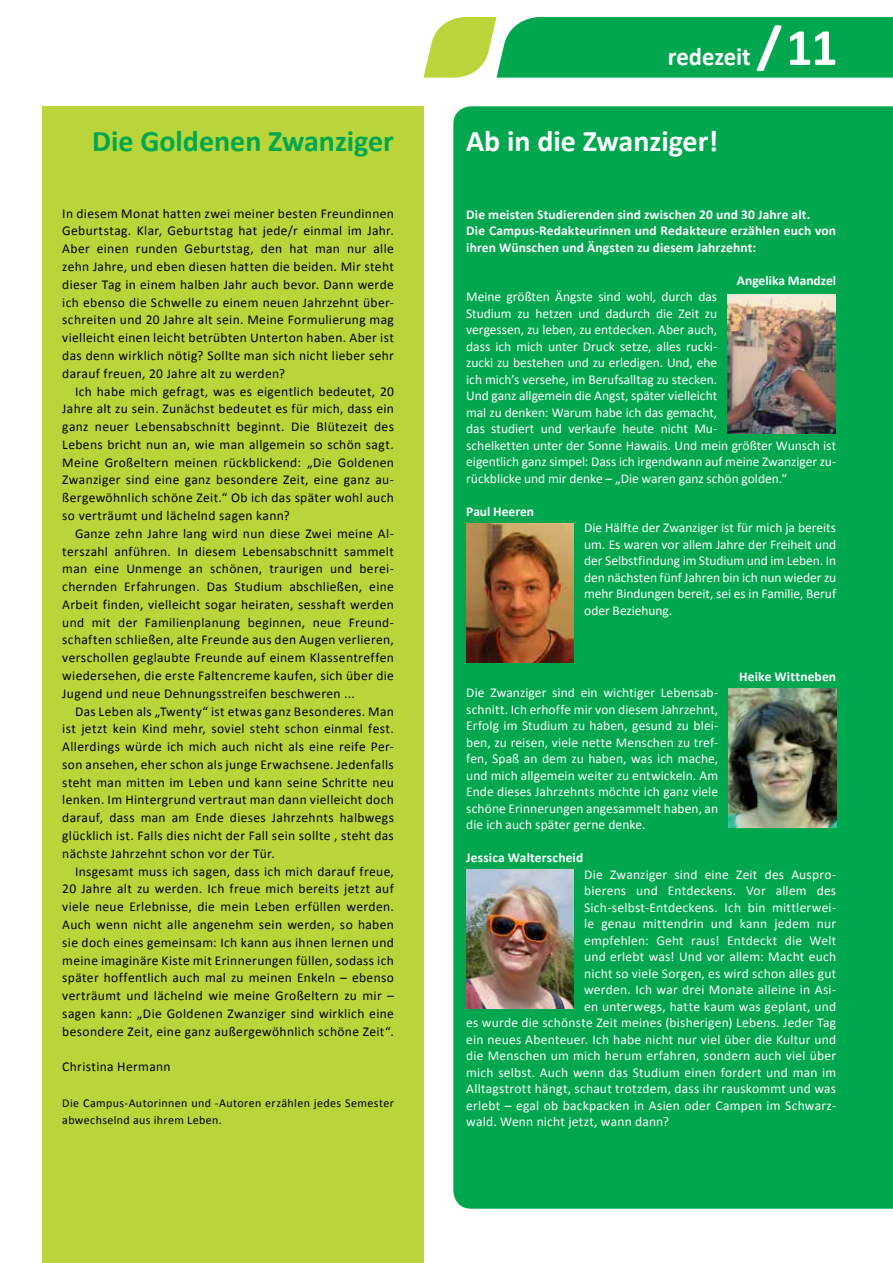
<style>
.page{position:relative;width:893px;height:1263px;background:#fff}
.page>*{position:absolute;margin:0;border:0;box-sizing:border-box;transform-origin:0 0}
.t1{font:700 30px "Calibri";color:#00a74e}
.t2{font:700 30px "Calibri";color:#fff}
.t3{font:700 25.5px "Calibri";color:#fff}
.t4{font:13.5px "Calibri";letter-spacing:.025em;color:#000}
.t5{font:13.5px/16.5px "Calibri";letter-spacing:.01em;color:#fff;text-align:justify}
.t6{font:700 13.5px/16.5px "Calibri";letter-spacing:.01em;color:#fff}
.t7{font:12px/17.7px "Calibri";letter-spacing:.03em;color:#000}
.s1{font-size:52.5px}
</style>
<div class="page">
<svg style="left:424px;top:17px;width:469px;height:61px;background:#27b258"></svg>
<div style="left:43px;top:106px;width:381px;height:1157px;background:#bad53a"></div>
<div style="left:453px;top:106px;width:440px;height:1103px;background:#00a74e"></div>
<img style="left:728px;top:294px;width:107px;height:139px">
<img style="left:466px;top:524px;width:108px;height:138px">
<img style="left:466px;top:870px;width:108px;height:138px">
<img style="left:729px;top:689px;width:107px;height:138px">
<p class="t1" style="left:92px;top:122px;width:303px">Die Goldenen Zwanziger</p>
<p class="t4" style="left:62px;top:205px;width:333px">In diesem Monat hatten zwei meiner besten Freundinnen</p>
<p class="t4" style="left:62px;top:222px;width:333px">Geburtstag. Klar, Geburtstag hat jede/r einmal im Jahr.</p>
<p class="t4" style="left:62px;top:240px;width:333px">Aber einen runden Geburtstag, den hat man nur alle</p>
<p class="t4" style="left:62px;top:258px;width:333px">zehn Jahre, und eben diesen hatten die beiden. Mir steht</p>
<p class="t4" style="left:62px;top:276px;width:333px">dieser Tag in einem halben Jahr auch bevor. Dann werde</p>
<p class="t4" style="left:62px;top:294px;width:333px">ich ebenso die Schwelle zu einem neuen Jahrzehnt über-</p>
<p class="t4" style="left:62px;top:311px;width:333px">schreiten und 20 Jahre alt sein. Meine Formulierung mag</p>
<p class="t4" style="left:62px;top:329px;width:333px">vielleicht einen leicht betrübten Unterton haben. Aber ist</p>
<p class="t4" style="left:62px;top:347px;width:333px">das denn wirklich nötig? Sollte man sich nicht lieber sehr</p>
<p class="t4" style="left:62px;top:365px;width:224px">darauf freuen, 20 Jahre alt zu werden?</p>
<p class="t4" style="left:75px;top:382px;width:320px">Ich habe mich gefragt, was es eigentlich bedeutet, 20</p>
<p class="t4" style="left:62px;top:400px;width:333px">Jahre alt zu sein. Zunächst bedeutet es für mich, dass ein</p>
<p class="t4" style="left:62px;top:418px;width:333px">ganz neuer Lebensabschnitt beginnt. Die Blütezeit des</p>
<p class="t4" style="left:62px;top:436px;width:333px">Lebens bricht nun an, wie man allgemein so schön sagt.</p>
<p class="t4" style="left:62px;top:454px;width:333px">Meine Großeltern meinen rückblickend: „Die Goldenen</p>
<p class="t4" style="left:62px;top:471px;width:333px">Zwanziger sind eine ganz besondere Zeit, eine ganz au-</p>
<p class="t4" style="left:62px;top:489px;width:333px">ßergewöhnlich schöne Zeit.“ Ob ich das später wohl auch</p>
<p class="t4" style="left:62px;top:507px;width:229px">so verträumt und lächelnd sagen kann?</p>
<p class="t4" style="left:75px;top:525px;width:320px">Ganze zehn Jahre lang wird nun diese Zwei meine Al-</p>
<p class="t4" style="left:62px;top:542px;width:333px">terszahl anführen. In diesem Lebensabschnitt sammelt</p>
<p class="t4" style="left:62px;top:560px;width:333px">man eine Unmenge an schönen, traurigen und berei-</p>
<p class="t4" style="left:62px;top:578px;width:333px">chernden Erfahrungen. Das Studium abschließen, eine</p>
<p class="t4" style="left:62px;top:596px;width:333px">Arbeit finden, vielleicht sogar heiraten, sesshaft werden</p>
<p class="t4" style="left:62px;top:614px;width:333px">und mit der Familienplanung beginnen, neue Freund-</p>
<p class="t4" style="left:62px;top:631px;width:333px">schaften schließen, alte Freunde aus den Augen verlieren,</p>
<p class="t4" style="left:62px;top:649px;width:333px">verschollen geglaubte Freunde auf einem Klassentreffen</p>
<p class="t4" style="left:62px;top:667px;width:333px">wiedersehen, die erste Faltencreme kaufen, sich über die</p>
<p class="t4" style="left:62px;top:685px;width:294px">Jugend und neue Dehnungsstreifen beschweren ...</p>
<p class="t4" style="left:75px;top:702px;width:320px">Das Leben als „Twenty“ ist etwas ganz Besonderes. Man</p>
<p class="t4" style="left:62px;top:720px;width:333px">ist jetzt kein Kind mehr, soviel steht schon einmal fest.</p>
<p class="t4" style="left:62px;top:738px;width:333px">Allerdings würde ich mich auch nicht als eine reife Per-</p>
<p class="t4" style="left:62px;top:756px;width:333px">son ansehen, eher schon als junge Erwachsene. Jedenfalls</p>
<p class="t4" style="left:62px;top:774px;width:333px">steht man mitten im Leben und kann seine Schritte neu</p>
<p class="t4" style="left:62px;top:791px;width:333px">lenken. Im Hintergrund vertraut man dann vielleicht doch</p>
<p class="t4" style="left:62px;top:809px;width:333px">darauf, dass man am Ende dieses Jahrzehnts halbwegs</p>
<p class="t4" style="left:62px;top:827px;width:333px">glücklich ist. Falls dies nicht der Fall sein sollte , steht das</p>
<p class="t4" style="left:62px;top:845px;width:214px">nächste Jahrzehnt schon vor der Tür.</p>
<p class="t4" style="left:75px;top:862px;width:320px">Insgesamt muss ich sagen, dass ich mich darauf freue,</p>
<p class="t4" style="left:62px;top:880px;width:333px">20 Jahre alt zu werden. Ich freue mich bereits jetzt auf</p>
<p class="t4" style="left:62px;top:898px;width:333px">viele neue Erlebnisse, die mein Leben erfüllen werden.</p>
<p class="t4" style="left:62px;top:916px;width:333px">Auch wenn nicht alle angenehm sein werden, so haben</p>
<p class="t4" style="left:62px;top:934px;width:333px">sie doch eines gemeinsam: Ich kann aus ihnen lernen und</p>
<p class="t4" style="left:62px;top:951px;width:333px">meine imaginäre Kiste mit Erinnerungen füllen, sodass ich</p>
<p class="t4" style="left:62px;top:969px;width:333px">später hoffentlich auch mal zu meinen Enkeln – ebenso</p>
<p class="t4" style="left:62px;top:987px;width:333px">verträumt und lächelnd wie meine Großeltern zu mir –</p>
<p class="t4" style="left:62px;top:1005px;width:333px">sagen kann: „Die Goldenen Zwanziger sind wirklich eine</p>
<p class="t4" style="left:62px;top:1023px;width:333px">besondere Zeit, eine ganz außergewöhnlich schöne Zeit“.</p>
<p class="t4" style="left:62px;top:1058px;width:110px">Christina Hermann</p>
<p class="t7" style="left:62px;top:1094px;width:333px">Die Campus-Autorinnen und -Autoren erzählen jedes Semester abwechselnd aus ihrem Leben.</p>
<p class="t3" style="left:668px;top:40px;width:171px">redezeit <span class="s1">/11</span></p>
<p class="t2" style="left:466px;top:122px;width:254px">Ab in die Zwanziger!</p>
<p class="t6" style="left:466px;top:206px;width:371px">Die meisten Studierenden sind zwischen 20 und 30 Jahre alt.<br>Die Campus-Redakteurinnen und Redakteure erzählen euch von ihren Wünschen und Ängsten zu diesem Jahrzehnt:</p>
<p class="t6" style="left:737px;top:272px;width:101px">Angelika Mandzel</p>
<p class="t5" style="left:466px;top:288px;width:371px;text-align:left">Meine größten Ängste sind wohl, durch das<br>Studium zu hetzen und dadurch die Zeit zu<br>vergessen, zu leben, zu entdecken. Aber auch,<br>dass ich mich unter Druck setze, alles rucki-<br>zucki zu bestehen und zu erledigen. Und, ehe<br>ich michʼs versehe, im Berufsalltag zu stecken.<br>Und ganz allgemein die Angst, später vielleicht<br>mal zu denken: Warum habe ich das gemacht,<br>das studiert und verkaufe heute nicht Mu-<br>schelketten unter der Sonne Hawaiis. Und mein größter Wunsch ist eigentlich ganz simpel: Dass ich irgendwann auf meine Zwanziger zu&shy;rückblicke und mir denke – „Die waren ganz schön golden.“</p>
<p class="t6" style="left:466px;top:503px;width:69px">Paul Heeren</p>
<p class="t5" style="left:584px;top:519px;width:253px">Die Hälfte der Zwanziger ist für mich ja bereits um. Es waren vor allem Jahre der Freiheit und der Selbstfindung im Studium und im Leben. In den nächsten fünf Jahren bin ich nun wieder zu mehr Bindungen bereit, sei es in Familie, Beruf oder Beziehung.</p>
<p class="t6" style="left:739px;top:668px;width:98px">Heike Wittneben</p>
<p class="t5" style="left:466px;top:684px;width:253px">Die Zwanziger sind ein wichtiger Lebensab&shy;schnitt. Ich erhoffe mir von diesem Jahrzehnt, Erfolg im Studium zu haben, gesund zu blei&shy;ben, zu reisen, viele nette Menschen zu tref&shy;fen, Spaß an dem zu haben, was ich mache, und mich allgemein weiter zu entwickeln. Am Ende dieses Jahrzehnts möchte ich ganz viele schöne Erinnerungen angesammelt haben, an die ich auch später gerne denke.</p>
<p class="t6" style="left:466px;top:849px;width:119px">Jessica Walterscheid</p>
<p class="t5" style="left:584px;top:866px;width:253px">Die Zwanziger sind eine Zeit des Auspro-</p>
<p class="t5" style="left:584px;top:882px;width:253px">bierens und Entdeckens. Vor allem des</p>
<p class="t5" style="left:584px;top:899px;width:253px">Sich-selbst-Entdeckens. Ich bin mittlerwei-</p>
<p class="t5" style="left:584px;top:915px;width:253px">le genau mittendrin und kann jedem nur</p>
<p class="t5" style="left:584px;top:932px;width:253px">empfehlen: Geht raus! Entdeckt die Welt</p>
<p class="t5" style="left:584px;top:948px;width:253px">und erlebt was! Und vor allem: Macht euch</p>
<p class="t5" style="left:584px;top:965px;width:254px">nicht so viele Sorgen, es wird schon alles gut</p>
<p class="t5" style="left:584px;top:981px;width:253px">werden. Ich war drei Monate alleine in Asi-</p>
<p class="t5" style="left:584px;top:998px;width:253px">en unterwegs, hatte kaum was geplant, und</p>
<p class="t5" style="left:466px;top:1014px;width:371px">es wurde die schönste Zeit meines (bisherigen) Lebens. Jeder Tag</p>
<p class="t5" style="left:466px;top:1031px;width:371px">ein neues Abenteuer. Ich habe nicht nur viel über die Kultur und</p>
<p class="t5" style="left:466px;top:1047px;width:371px">die Menschen um mich herum erfahren, sondern auch viel über</p>
<p class="t5" style="left:466px;top:1064px;width:371px">mich selbst. Auch wenn das Studium einen fordert und man im</p>
<p class="t5" style="left:466px;top:1080px;width:371px">Alltagstrott hängt, schaut trotzdem, dass ihr rauskommt und was</p>
<p class="t5" style="left:466px;top:1097px;width:371px">erlebt – egal ob backpacken in Asien oder Campen im Schwarz-</p>
<p class="t5" style="left:466px;top:1113px;width:204px">wald. Wenn nicht jetzt, wann dann?</p>
</div>
